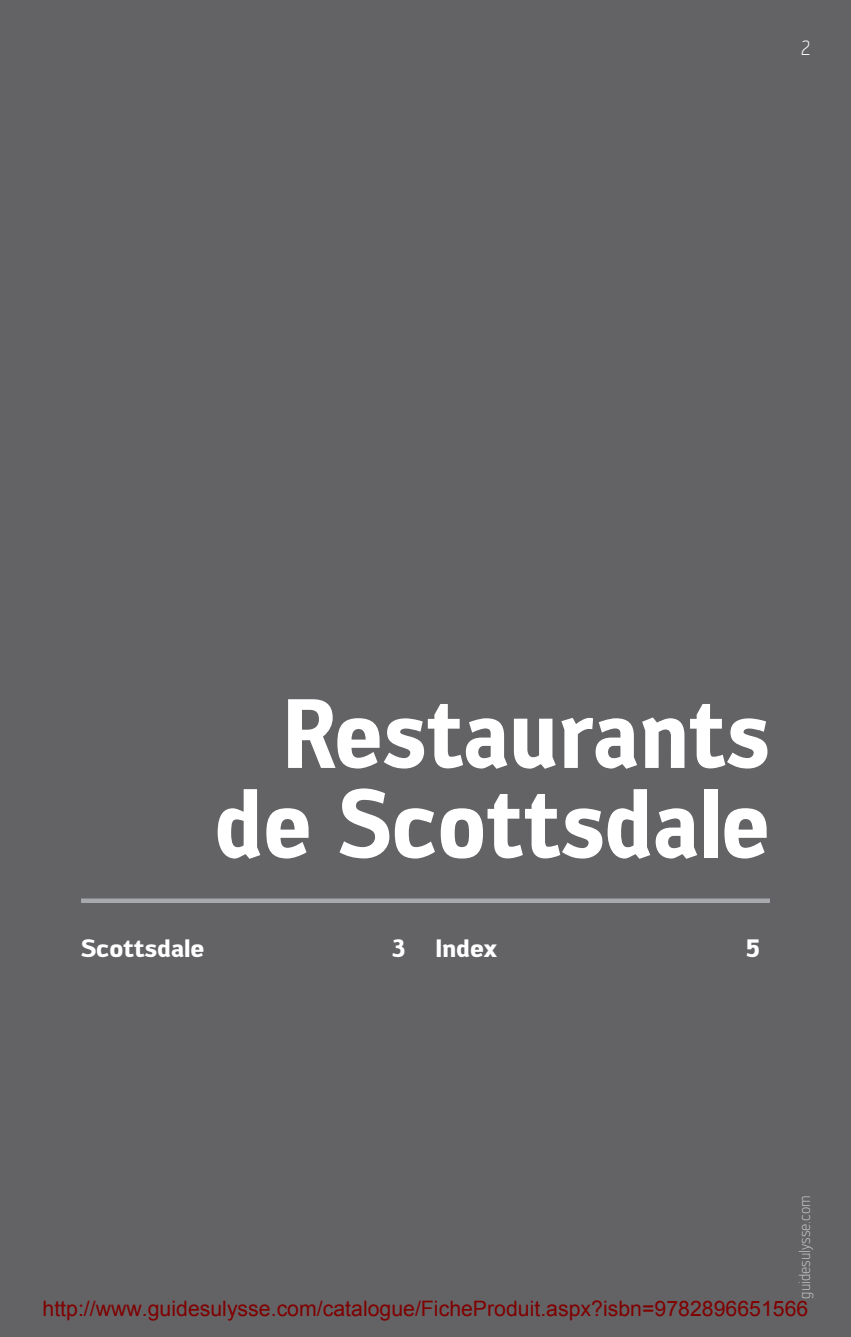
<style>
.page{position:relative;width:851px;height:1337px;background:#fff}
.page>*{position:absolute;margin:0;border:0;box-sizing:border-box;transform-origin:0 0}
.t1{font:700 96.75px/90px "Engel";letter-spacing:-.01em;color:#fff;text-align:right;scale:.85 1}
.t2{font:700 24.75px "Engel";letter-spacing:-.01em;color:#fff;scale:.95 1}
.t3{font:21.38px "Arial";color:#800000}
.t4{font:300 20.25px "Engel";color:#fff;scale:.9 1}
.t5{font:300 15.75px "Engel";color:#c7c8ca;scale:.95 1}
</style>
<div class="page">
<div style="left:0;top:0;width:850px;height:1336px;background:#636366"></div>
<div style="left:81px;top:898px;width:689px;height:5px;background:#a8a9ad"></div>
<p class="t4" style="left:800px;top:36px;width:12px">2</p>
<h1 class="t1" style="left:214px;top:687px;width:655px">Restaurants de Scottsdale</h1>
<p class="t2" style="left:81px;top:933px;width:131px">Scottsdale</p>
<p class="t2" style="left:392px;top:933px;width:113px">3 Index</p>
<p class="t2" style="left:746px;top:933px;width:16px">5</p>
<p class="t5" style="left:795px;top:1298px;width:110px;rotate:-90deg">guidesulysse.com</p>
<p class="t3" style="left:43px;top:1294px;width:767px">http://www.guidesulysse.com/catalogue/FicheProduit.aspx?isbn=9782896651566</p>
</div>
